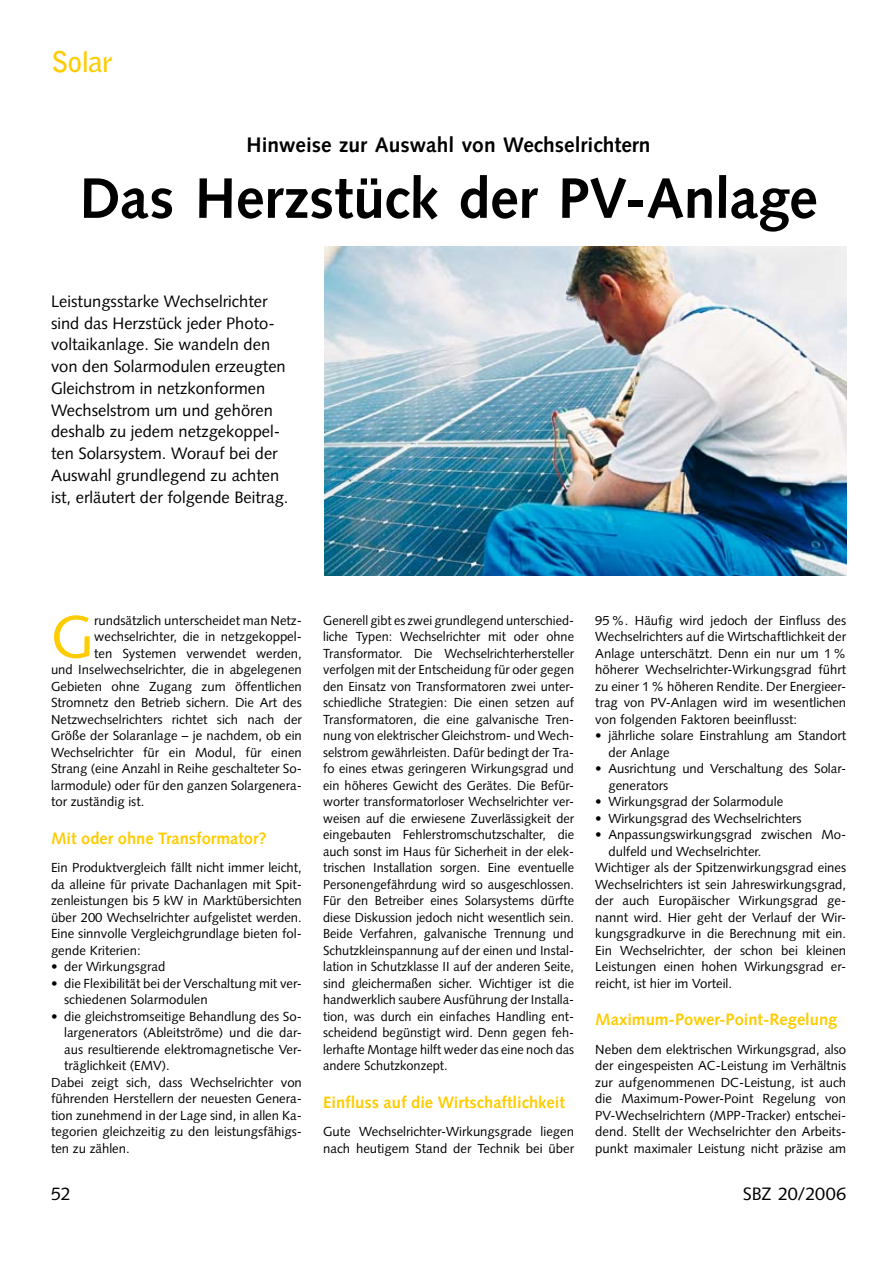
<style>
.page{position:relative;width:893px;height:1263px;background:#fff}
.page>*{position:absolute;margin:0;border:0;box-sizing:border-box;transform-origin:0 0}
.t1{font:59.85px "Syntax LT Std";color:#fecc00}
.t2{font:700 57px "Syntax LT Std";letter-spacing:-.005em;color:#000}
.t3{font:700 28.5px "Bell Gothic Std";letter-spacing:-.025em;color:#fecc00}
.t4{font:700 21px "Syntax LT Std";color:#000}
.t5{font:18px "Syntax LT Std";letter-spacing:-.01em;color:#000}
.t6{font:16.5px/21.8px "Syntax LT Std";color:#000}
.t7{font:700 16.5px "Syntax LT Std";color:#fecc00}
.t8{font:13.2px/16.5px "Syntax LT Std";color:#000;text-align:justify}
</style>
<div class="page">
<img style="left:324px;top:246px;width:522px;height:329px">
<h3 class="t3" style="left:51px;top:45px;width:64px">Solar</h3>
<h3 class="t4" style="left:247px;top:133px;width:406px">Hinweise zur Auswahl von Wechselrichtern</h3>
<h2 class="t2" style="left:80px;top:165px;width:739px">Das Herzstück der PV-Anlage</h2>
<p class="t6" style="left:51px;top:290px;width:239px">Leistungsstarke Wechselrichter sind das Herzstück jeder Photo&shy;voltaikanlage. Sie wandeln den von den Solarmodulen erzeugten<br>Gleichstrom in netzkonformen<br>Wechselstrom um und gehören deshalb zu jedem netzgekoppel&shy;ten Solar-system. Worauf bei der<br>Auswahl grundlegend zu achten ist, erläutert der folgende Beitrag.</p>
<h1 class="t1" style="left:51px;top:601px;width:45px">G</h1>
<p class="t8" style="left:94px;top:612px;width:209px">rundsätzlich unterscheidet man Netz-</p>
<p class="t8" style="left:94px;top:628px;width:209px">wechselrichter, die in netzgekoppel-</p>
<p class="t8" style="left:94px;top:645px;width:209px">ten Systemen verwendet werden,</p>
<p class="t8" style="left:51px;top:661px;width:252px">und Inselwechselrichter, die in abgelegenen</p>
<p class="t8" style="left:51px;top:678px;width:252px">Gebieten ohne Zugang zum öffentlichen</p>
<p class="t8" style="left:51px;top:694px;width:252px">Stromnetz den Betrieb sichern. Die Art des</p>
<p class="t8" style="left:51px;top:711px;width:252px">Netzwechselrichters richtet sich nach der</p>
<p class="t8" style="left:51px;top:727px;width:252px">Größe der Solaranlage – je nachdem, ob ein</p>
<p class="t8" style="left:51px;top:744px;width:252px">Wechselrichter für ein Modul, für einen</p>
<p class="t8" style="left:51px;top:760px;width:252px">Strang (eine Anzahl in Reihe geschalteter So-</p>
<p class="t8" style="left:51px;top:777px;width:252px">larmodule) oder für den ganzen Solargenera-</p>
<p class="t8" style="left:51px;top:793px;width:95px">tor zuständig ist.</p>
<p class="t7" style="left:51px;top:828px;width:217px">Mit oder ohne Transformator?</p>
<p class="t8" style="left:51px;top:859px;width:252px">Ein Produktvergleich fällt nicht immer leicht, da alleine für private Dachanlagen mit Spit&shy;zenleistungen bis 5 kW in Marktübersichten über 200 Wechselrichter aufgelistet werden.<br>Eine sinnvolle Vergleichgrundlage bieten fol&shy;gende Kriterien:</p>
<p class="t8" style="left:51px;top:958px;width:116px">• der Wirkungsgrad</p>
<p class="t8" style="left:64px;top:975px;width:239px;text-indent:-13px">• die Flexibilität bei der Verschaltung mit ver&shy;schiedenen Solarmodulen</p>
<p class="t8" style="left:51px;top:1008px;width:252px">• die gleichstromseitige Behandlung des So-</p>
<p class="t8" style="left:64px;top:1024px;width:239px">largenerators (Ableitströme) und die dar-</p>
<p class="t8" style="left:64px;top:1041px;width:239px">aus resultierende elektromagnetische Ver-</p>
<p class="t8" style="left:64px;top:1057px;width:107px">träglichkeit (EMV).</p>
<p class="t8" style="left:51px;top:1074px;width:252px">Dabei zeigt sich, dass Wechselrichter von</p>
<p class="t8" style="left:51px;top:1090px;width:252px">führenden Herstellern der neuesten Genera-</p>
<p class="t8" style="left:51px;top:1107px;width:252px">tion zunehmend in der Lage sind, in allen Ka-</p>
<p class="t8" style="left:51px;top:1123px;width:252px">tegorien gleichzeitig zu den leistungsfähigs-</p>
<p class="t8" style="left:51px;top:1140px;width:80px">ten zu zählen.</p>
<p class="t8" style="left:323px;top:612px;width:252px">Generell gibt es zwei grundlegend unterschied&shy;liche Typen: Wechselrichter mit oder ohne Transformator. Die Wechselrichterhersteller verfolgen mit der Entscheidung für oder gegen den Einsatz von Transformatoren zwei unter&shy;schiedliche Strategien: Die einen setzen auf Transformatoren, die eine galvanische Tren&shy;nung von elektrischer Gleichstrom- und Wech&shy;selstrom gewährleisten. Dafür bedingt der Tra&shy;fo eines etwas geringeren Wirkungsgrad und ein höheres Gewicht des Gerätes. Die Befür&shy;worter transformatorloser Wechselrichter ver&shy;weisen auf die erwiesene Zuverlässigkeit der eingebauten Fehlerstromschutzschalter, die auch sonst im Haus für Sicherheit in der elek&shy;trischen Installation sorgen. Eine eventuelle Personengefährdung wird so ausgeschlossen.<br>Für den Betreiber eines Solarsystems dürfte diese Diskussion jedoch nicht wesentlich sein.<br>Beide Verfahren, galvanische Trennung und Schutzkleinspannung auf der einen und Instal&shy;lation in Schutzklasse II auf der anderen Seite, sind gleichermaßen sicher. Wichtiger ist die handwerklich saubere Ausführung der Installa&shy;tion, was durch ein einfaches Handling ent&shy;scheidend begünstigt wird. Denn gegen feh&shy;lerhafte Montage hilft weder das eine noch das andere Schutzkonzept.</p>
<p class="t7" style="left:323px;top:1092px;width:243px">Einfluss auf die Wirtschaftlichkeit</p>
<p class="t8" style="left:323px;top:1123px;width:252px">Gute Wechselrichter-Wirkungsgrade liegen nach heutigem Stand der Technik bei über</p>
<p class="t8" style="left:595px;top:612px;width:252px">95%. Häufig wird jedoch der Einfluss des Wechselrichters auf die Wirtschaftlichkeit der Anlage unterschätzt. Denn ein nur um 1% höherer Wechselrichter-Wirkungsgrad führt zu einer 1% höheren Rendite. Der Energieer&shy;trag von PV-Anlagen wird im wesentlichen von folgenden Faktoren beeinflusst:</p>
<p class="t8" style="left:608px;top:727px;width:239px;text-indent:-13px">• jährliche solare Einstrahlung am Standort der Anlage</p>
<p class="t8" style="left:608px;top:760px;width:239px;text-indent:-13px">• Ausrichtung und Verschaltung des Solar&shy;generators</p>
<p class="t8" style="left:595px;top:793px;width:189px">• Wirkungsgrad der Solarmodule</p>
<p class="t8" style="left:595px;top:810px;width:208px">• Wirkungsgrad des Wechselrichters</p>
<p class="t8" style="left:595px;top:826px;width:252px">• Anpassungswirkungsgrad zwischen Mo-</p>
<p class="t8" style="left:608px;top:843px;width:155px">dulfeld und Wechselrichter.</p>
<p class="t8" style="left:595px;top:859px;width:252px">Wichtiger als der Spitzenwirkungsgrad eines</p>
<p class="t8" style="left:595px;top:876px;width:252px">Wechselrichters ist sein Jahreswirkungsgrad,</p>
<p class="t8" style="left:595px;top:892px;width:252px">der auch Europäischer Wirkungsgrad ge-</p>
<p class="t8" style="left:595px;top:909px;width:252px">nannt wird. Hier geht der Verlauf der Wir-</p>
<p class="t8" style="left:595px;top:925px;width:252px">kungsgradkurve in die Berechnung mit ein.</p>
<p class="t8" style="left:595px;top:942px;width:252px">Ein Wechselrichter, der schon bei kleinen</p>
<p class="t8" style="left:595px;top:958px;width:252px">Leistungen einen hohen Wirkungsgrad er-</p>
<p class="t8" style="left:595px;top:975px;width:138px">reicht, ist hier im Vorteil.</p>
<p class="t7" style="left:595px;top:1010px;width:244px">Maximum-Power-Point-Regelung</p>
<p class="t8" style="left:595px;top:1041px;width:252px">Neben dem elektrischen Wirkungsgrad, also der eingespeisten AC-Leistung im Verhältnis zur aufgenommenen DC-Leistung, ist auch die Maximum-Power-Point Regelung von PV-Wechselrichtern (MPP-Tracker) entschei&shy;dend. Stellt der Wechselrichter den Arbeits&shy;punkt maximaler Leistung nicht präzise am</p>
<h3 class="t5" style="left:51px;top:1183px;width:21px">52</h3>
<h3 class="t5" style="left:743px;top:1183px;width:105px">SBZ 20/2006</h3>
</div>
